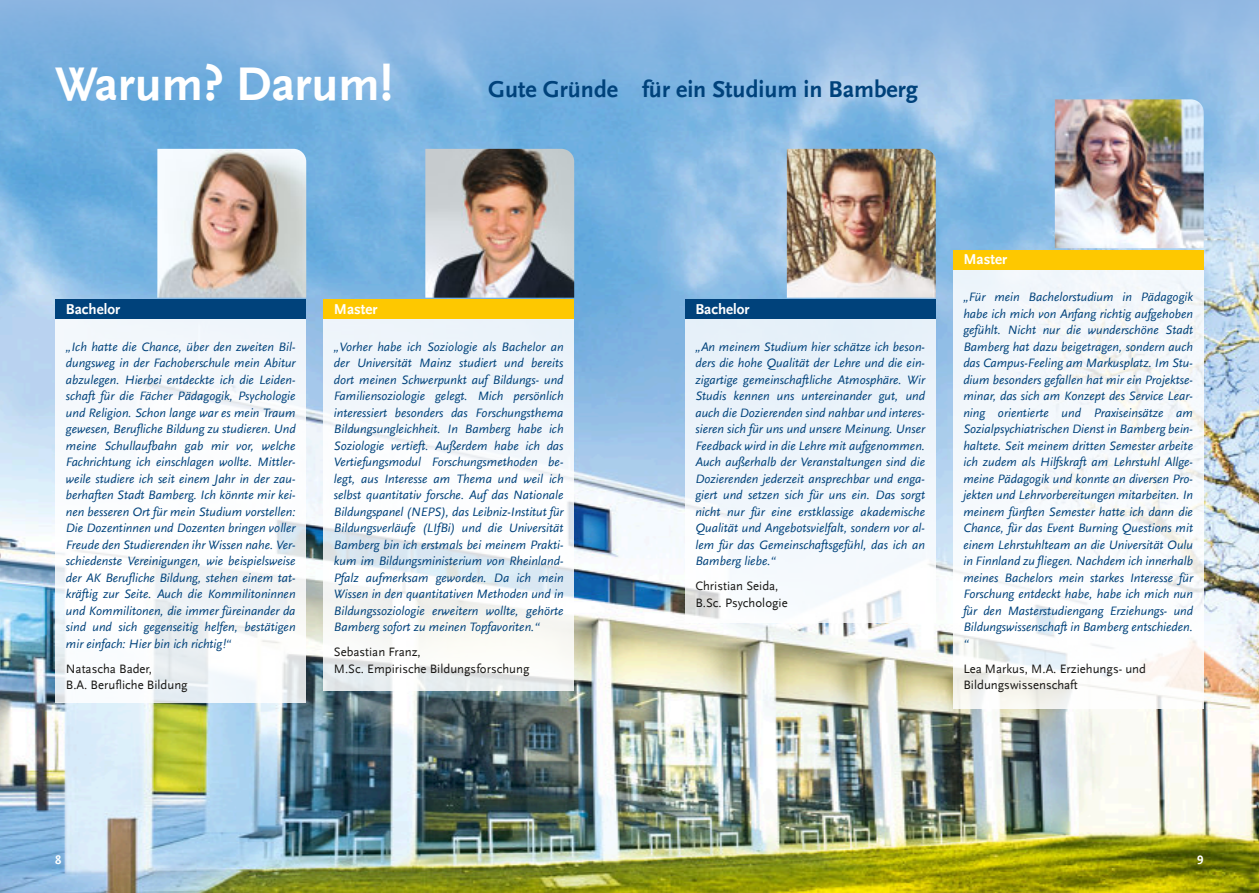
<style>
.page{position:relative;width:1259px;height:893px;background:#fff}
.page>*{position:absolute;margin:0;border:0;box-sizing:border-box;transform-origin:0 0}
.t1{font:700 49.5px "UB Scala Sans";color:#fff}
.t2{font:700 24px "UB Scala Sans";color:#00427b}
.t3{font:700 15px "UB Scala Sans";color:#fff}
.t4{font:italic 12.75px "UB Scala Sans";color:#00427b}
.t5{font:12.75px "UB Scala Sans";color:#181715}
.t6{font:700 12.75px "UB Scala Sans";color:#fff}
</style>
<div class="page">
<img style="left:0;top:114px;width:1259px;height:779px">
<img style="left:0;top:0;width:1259px;height:114px">
<div style="left:323px;top:315px;width:251px;height:376px;background:#fff;opacity:.85"></div>
<div style="left:323px;top:300px;width:251px;height:19px;background:#fec800"></div>
<img style="left:425px;top:149px;width:149px;height:149px">
<div style="left:685px;top:315px;width:250px;height:308px;background:#fff;opacity:.8"></div>
<div style="left:685px;top:300px;width:250px;height:19px;background:#00427b"></div>
<img style="left:787px;top:149px;width:148px;height:149px">
<div style="left:952px;top:265px;width:251px;height:444px;background:#fff;opacity:.85"></div>
<div style="left:952px;top:250px;width:251px;height:19px;background:#fec800"></div>
<img style="left:1054px;top:99px;width:149px;height:149px">
<div style="left:55px;top:315px;width:251px;height:388px;background:#fff"></div>
<div style="left:55px;top:300px;width:251px;height:19px;background:#00427b"></div>
<img style="left:157px;top:149px;width:149px;height:149px">
<p class="t1" style="left:55px;top:64px;width:339px">Warum? Darum!</p>
<p class="t2" style="left:488px;top:80px;width:431px">Gute Gründe für ein Studium in Bamberg</p>
<p class="t3" style="left:66px;top:303px;width:56px">Bachelor</p>
<p class="t3" style="left:334px;top:303px;width:45px">Master</p>
<p class="t3" style="left:695px;top:303px;width:56px">Bachelor</p>
<p class="t4" style="left:66px;top:341px;width:231px">„Ich hatte die Chance, über den zweiten Bil-</p>
<p class="t4" style="left:66px;top:358px;width:231px">dungsweg in der Fachoberschule mein Abitur</p>
<p class="t4" style="left:66px;top:374px;width:231px">abzulegen. Hierbei entdeckte ich die Leiden-</p>
<p class="t4" style="left:66px;top:391px;width:231px">schaft für die Fächer Pädagogik, Psychologie</p>
<p class="t4" style="left:66px;top:407px;width:231px">und Religion. Schon lange war es mein Traum</p>
<p class="t4" style="left:66px;top:424px;width:231px">gewesen, Berufliche Bildung zu studieren. Und</p>
<p class="t4" style="left:66px;top:440px;width:231px">meine Schullaufbahn gab mir vor, welche</p>
<p class="t4" style="left:66px;top:457px;width:231px">Fachrichtung ich einschlagen wollte. Mittler-</p>
<p class="t4" style="left:66px;top:473px;width:231px">weile studiere ich seit einem Jahr in der zau-</p>
<p class="t4" style="left:66px;top:490px;width:231px">berhaften Stadt Bamberg. Ich könnte mir kei-</p>
<p class="t4" style="left:66px;top:506px;width:231px">nen besseren Ort für mein Studium vorstellen:</p>
<p class="t4" style="left:66px;top:523px;width:231px">Die Dozentinnen und Dozenten bringen voller</p>
<p class="t4" style="left:66px;top:539px;width:231px">Freude den Studierenden ihr Wissen nahe. Ver-</p>
<p class="t4" style="left:66px;top:556px;width:231px">schiedenste Vereinigungen, wie beispielsweise</p>
<p class="t4" style="left:66px;top:572px;width:231px">der AK Berufliche Bildung, stehen einem tat-</p>
<p class="t4" style="left:66px;top:589px;width:231px">kräftig zur Seite. Auch die Kommilitoninnen</p>
<p class="t4" style="left:66px;top:605px;width:231px">und Kommilitonen, die immer füreinander da</p>
<p class="t4" style="left:66px;top:622px;width:231px">sind und sich gegenseitig helfen, bestätigen</p>
<p class="t4" style="left:66px;top:638px;width:167px">mir einfach: Hier bin ich richtig!“</p>
<p class="t5" style="left:66px;top:663px;width:88px">Natascha Bader,</p>
<p class="t5" style="left:66px;top:680px;width:123px">B.A. Berufliche Bildung</p>
<p class="t4" style="left:334px;top:341px;width:231px">„Vorher habe ich Soziologie als Bachelor an</p>
<p class="t4" style="left:334px;top:358px;width:231px">der Universität Mainz studiert und bereits</p>
<p class="t4" style="left:334px;top:374px;width:231px">dort meinen Schwerpunkt auf Bildungs- und</p>
<p class="t4" style="left:334px;top:391px;width:231px">Familiensoziologie gelegt. Mich persönlich</p>
<p class="t4" style="left:334px;top:407px;width:231px">interessiert besonders das Forschungsthema</p>
<p class="t4" style="left:334px;top:424px;width:231px">Bildungsungleichheit. In Bamberg habe ich</p>
<p class="t4" style="left:334px;top:440px;width:231px">Soziologie vertieft. Außerdem habe ich das</p>
<p class="t4" style="left:334px;top:457px;width:231px">Vertiefungsmodul Forschungsmethoden be-</p>
<p class="t4" style="left:334px;top:473px;width:231px">legt, aus Interesse am Thema und weil ich</p>
<p class="t4" style="left:334px;top:490px;width:231px">selbst quantitativ forsche. Auf das Nationale</p>
<p class="t4" style="left:334px;top:506px;width:231px">Bildungspanel (NEPS), das Leibniz-Institut für</p>
<p class="t4" style="left:334px;top:523px;width:231px">Bildungsverläufe (LIfBi) und die Universität</p>
<p class="t4" style="left:334px;top:539px;width:231px">Bamberg bin ich erstmals bei meinem Prakti-</p>
<p class="t4" style="left:334px;top:556px;width:231px">kum im Bildungsministerium von Rheinland-</p>
<p class="t4" style="left:334px;top:572px;width:231px">Pfalz aufmerksam geworden. Da ich mein</p>
<p class="t4" style="left:334px;top:589px;width:231px">Wissen in den quantitativen Methoden und in</p>
<p class="t4" style="left:334px;top:605px;width:231px">Bildungssoziologie erweitern wollte, gehörte</p>
<p class="t4" style="left:334px;top:622px;width:208px">Bamberg sofort zu meinen Topfavoriten.“</p>
<p class="t5" style="left:334px;top:647px;width:88px">Sebastian Franz,</p>
<p class="t5" style="left:334px;top:663px;width:197px">M.Sc. Empirische Bildungsforschung</p>
<p class="t4" style="left:695px;top:341px;width:231px">„An meinem Studium hier schätze ich beson-</p>
<p class="t4" style="left:695px;top:358px;width:231px">ders die hohe Qualität der Lehre und die ein-</p>
<p class="t4" style="left:695px;top:374px;width:231px">zigartige gemeinschaftliche Atmosphäre. Wir</p>
<p class="t4" style="left:695px;top:391px;width:231px">Studis kennen uns untereinander gut, und</p>
<p class="t4" style="left:695px;top:407px;width:231px">auch die Dozierenden sind nahbar und interes-</p>
<p class="t4" style="left:695px;top:424px;width:231px">sieren sich für uns und unsere Meinung. Unser</p>
<p class="t4" style="left:695px;top:440px;width:231px">Feedback wird in die Lehre mit aufgenommen.</p>
<p class="t4" style="left:695px;top:457px;width:231px">Auch außerhalb der Veranstaltungen sind die</p>
<p class="t4" style="left:695px;top:473px;width:231px">Dozierenden jederzeit ansprechbar und enga-</p>
<p class="t4" style="left:695px;top:490px;width:231px">giert und setzen sich für uns ein. Das sorgt</p>
<p class="t4" style="left:695px;top:506px;width:231px">nicht nur für eine erstklassige akademische</p>
<p class="t4" style="left:695px;top:523px;width:231px">Qualität und Angebotsvielfalt, sondern vor al-</p>
<p class="t4" style="left:695px;top:539px;width:231px">lem für das Gemeinschaftsgefühl, das ich an</p>
<p class="t4" style="left:695px;top:556px;width:82px">Bamberg liebe.“</p>
<p class="t5" style="left:695px;top:581px;width:85px">Christian Seida,</p>
<p class="t5" style="left:695px;top:597px;width:94px">B.Sc. Psychologie</p>
<p class="t3" style="left:963px;top:253px;width:45px">Master</p>
<p class="t4" style="left:963px;top:292px;width:231px">„Für mein Bachelorstudium in Pädagogik</p>
<p class="t4" style="left:963px;top:308px;width:231px">habe ich mich von Anfang richtig aufgehoben</p>
<p class="t4" style="left:963px;top:325px;width:231px">gefühlt. Nicht nur die wunderschöne Stadt</p>
<p class="t4" style="left:963px;top:341px;width:231px">Bamberg hat dazu beigetragen, sondern auch</p>
<p class="t4" style="left:963px;top:358px;width:231px">das Campus-Feeling am Markusplatz. Im Stu-</p>
<p class="t4" style="left:963px;top:374px;width:231px">dium besonders gefallen hat mir ein Projektse-</p>
<p class="t4" style="left:963px;top:391px;width:231px">minar, das sich am Konzept des Service Lear-</p>
<p class="t4" style="left:963px;top:407px;width:231px">ning orientierte und Praxiseinsätze am</p>
<p class="t4" style="left:963px;top:424px;width:231px">Sozialpsychiatrischen Dienst in Bamberg bein-</p>
<p class="t4" style="left:963px;top:440px;width:231px">haltete. Seit meinem dritten Semester arbeite</p>
<p class="t4" style="left:963px;top:457px;width:231px">ich zudem als Hilfskraft am Lehrstuhl Allge-</p>
<p class="t4" style="left:963px;top:473px;width:231px">meine Pädagogik und konnte an diversen Pro-</p>
<p class="t4" style="left:963px;top:490px;width:231px">jekten und Lehrvorbereitungen mitarbeiten. In</p>
<p class="t4" style="left:963px;top:506px;width:231px">meinem fünften Semester hatte ich dann die</p>
<p class="t4" style="left:963px;top:523px;width:231px">Chance, für das Event Burning Questions mit</p>
<p class="t4" style="left:963px;top:539px;width:231px">einem Lehrstuhlteam an die Universität Oulu</p>
<p class="t4" style="left:963px;top:556px;width:231px">in Finnland zu fliegen. Nachdem ich innerhalb</p>
<p class="t4" style="left:963px;top:572px;width:231px">meines Bachelors mein starkes Interesse für</p>
<p class="t4" style="left:963px;top:589px;width:231px">Forschung entdeckt habe, habe ich mich nun</p>
<p class="t4" style="left:963px;top:605px;width:231px">für den Masterstudiengang Erziehungs- und</p>
<p class="t4" style="left:963px;top:622px;width:231px">Bildungswissenschaft in Bamberg entschieden.</p>
<p class="t4" style="left:963px;top:638px;width:7px">“</p>
<p class="t5" style="left:963px;top:663px;width:184px">Lea Markus, M.A. Erziehungs- und</p>
<p class="t5" style="left:963px;top:680px;width:116px">Bildungswissenschaft</p>
<p class="t6" style="left:55px;top:855px;width:8px">8</p>
<p class="t6" style="left:1197px;top:855px;width:8px">9</p>
</div>
